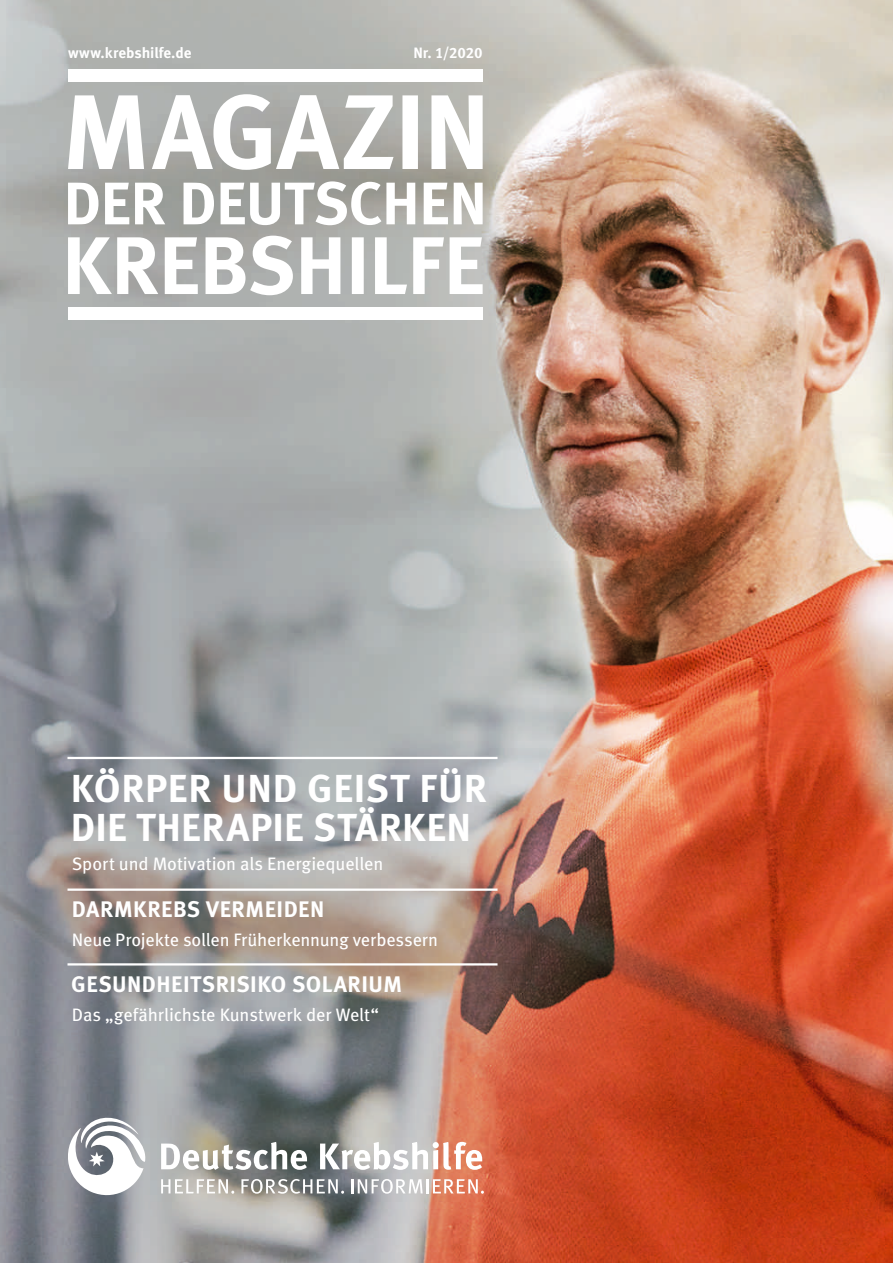
<style>
.page{position:relative;width:893px;height:1263px;background:#fff}
.page>*{position:absolute;margin:0;border:0;box-sizing:border-box;transform-origin:0 0}
.t1{font:700 39px/39px "Meta Pro";letter-spacing:.035em;color:#fff}
.t2{font:700 22.5px "Meta Pro";letter-spacing:.08em;color:#fff}
.t3{font:18px "Meta Pro";letter-spacing:-.01em;color:#fff}
.t4{font:700 15px "Meta Pro";letter-spacing:-.005em;color:#fff}
</style>
<div class="page">
<img style="left:0;top:0;width:893px;height:1263px">
<div style="left:68px;top:69px;width:415px;height:12px;background:#fff"></div>
<svg style="left:68px;top:94px;width:415px;height:76px"></svg>
<svg style="left:68px;top:181px;width:415px;height:44px"></svg>
<svg style="left:68px;top:236px;width:415px;height:59px"></svg>
<div style="left:68px;top:307px;width:415px;height:12px;background:#fff"></div>
<svg style="left:161px;top:1142px;width:146px;height:28px"></svg>
<svg style="left:320px;top:1142px;width:162px;height:28px"></svg>
<svg style="left:161px;top:1179px;width:73px;height:15px"></svg>
<svg style="left:241px;top:1179px;width:103px;height:15px"></svg>
<svg style="left:351px;top:1179px;width:133px;height:15px"></svg>
<svg style="left:67px;top:1114px;width:81px;height:87px"></svg>
<hr style="left:68px;top:757px;width:429px;height:2px;background:#fff">
<hr style="left:68px;top:888px;width:429px;height:3px;background:#fff">
<hr style="left:68px;top:963px;width:429px;height:2px;background:#fff">
<p class="t4" style="left:68px;top:41px;width:125px">www.krebshilfe.de</p>
<p class="t4" style="left:413px;top:41px;width:71px">Nr. 1/2020</p>
<h1 class="t1" style="left:71px;top:766px;width:418px">KÖRPER UND GEIST FÜR<br>DIE THERAPIE STÄRKEN</h1>
<p class="t3" style="left:72px;top:850px;width:313px">Sport und Motivation als Energiequellen</p>
<p class="t2" style="left:72px;top:892px;width:254px">DARMKREBS VERMEIDEN</p>
<p class="t3" style="left:72px;top:926px;width:368px">Neue Projekte sollen Früherkennung verbessern</p>
<p class="t2" style="left:71px;top:966px;width:332px">GESUNDHEITSRISIKO SOLARIUM</p>
<p class="t3" style="left:72px;top:1001px;width:308px">Das „gefährlichste Kunstwerk der Welt“</p>
</div>
